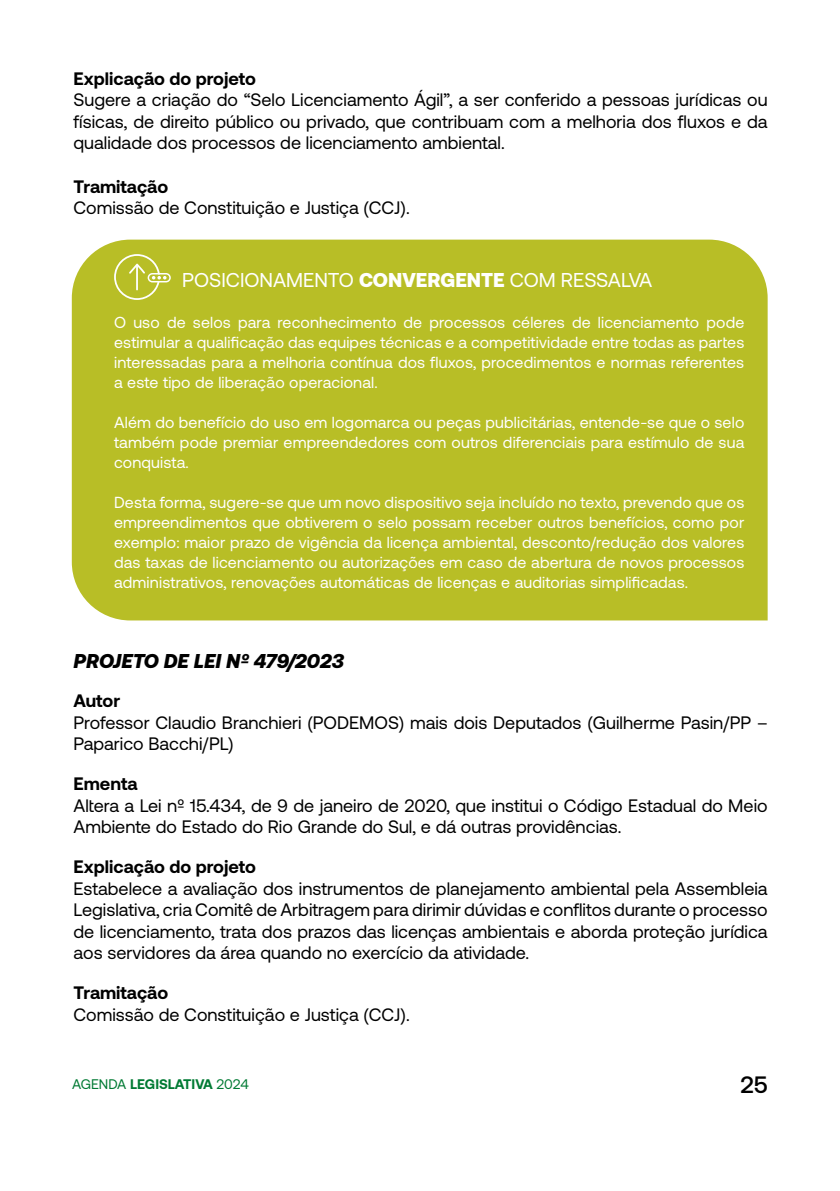
<style>
.page{position:relative;width:840px;height:1191px;background:#fff}
.page>*{position:absolute;margin:0;border:0;box-sizing:border-box;transform-origin:0 0}
.t1{font:500 23.6px "Aeonik";color:#000}
.t2{font:20px "Aeonik";color:#fff}
.t3{font:italic 900 20px "Aeonik";color:#000}
.t4{font:18px/21.6px "Aeonik";color:#000;text-align:justify}
.t5{font:700 18px "Aeonik";color:#000}
.t6{font:16px/20px "Aeonik";letter-spacing:.01em;color:#fff;text-align:justify}
.t7{font:700 14px "Aeonik";color:#007a33}
.s1{font-weight:900}
.s2{font-weight:400}
</style>
<div class="page">
<div style="left:72px;top:240px;width:695px;height:380px;background:#b8be26"></div>
<svg style="left:114px;top:254px;width:57px;height:68px;background:#bfc53d"></svg>
<p class="t5" style="left:73px;top:68px;width:184px">Explicação do projeto</p>
<p class="t4" style="left:73px;top:89px;width:695px">Sugere a criação do “Selo Licenciamento Ágil”, a ser conferido a pessoas jurídicas ou físicas, de direito público ou privado, que contribuam com a melhoria dos fluxos e da qualidade dos processos de licenciamento ambiental.</p>
<p class="t5" style="left:73px;top:176px;width:96px">Tramitação</p>
<p class="t4" style="left:73px;top:197px;width:337px">Comissão de Constituição e Justiça (CCJ).</p>
<p class="t2" style="left:182px;top:268px;width:471px">POSICIONAMENTO <span class="s1">CONVERGENTE</span> COM RESSALVA</p>
<p class="t6" style="left:114px;top:312px;width:631px">O uso de selos para reconhecimento de processos céleres de licenciamento pode estimular a qualificação das equipes técnicas e a competitividade entre todas as partes interessadas para a melhoria contínua dos fluxos, procedimentos e normas referentes a este tipo de liberação operacional.</p>
<p class="t6" style="left:114px;top:412px;width:631px">Além do benefício do uso em logomarca ou peças publicitárias, entende-se que o selo também pode premiar empreendedores com outros diferenciais para estímulo de sua conquista.</p>
<p class="t6" style="left:114px;top:492px;width:631px">Desta forma, sugere-se que um novo dispositivo seja incluído no texto, prevendo que os empreendimentos que obtiverem o selo possam receber outros benefícios, como por exemplo: maior prazo de vigência da licença ambiental, desconto/redução dos valores das taxas de licenciamento ou autorizações em caso de abertura de novos processos administrativos, renovações automáticas de licenças e auditorias simplificadas.</p>
<p class="t3" style="left:73px;top:649px;width:272px">PROJETO DE LEI Nº 479/2023</p>
<p class="t5" style="left:73px;top:690px;width:48px">Autor</p>
<p class="t4" style="left:73px;top:712px;width:695px">Professor Claudio Branchieri (PODEMOS) mais dois Deputados (Guilherme Pasin/PP –<br>Paparico Bacchi/PL)</p>
<p class="t5" style="left:73px;top:773px;width:65px">Ementa</p>
<p class="t4" style="left:73px;top:794px;width:695px">Altera a Lei nº 15.434, de 9 de janeiro de 2020, que institui o Código Estadual do Meio<br>Ambiente do Estado do Rio Grande do Sul, e dá outras providências.</p>
<p class="t5" style="left:73px;top:856px;width:184px">Explicação do projeto</p>
<p class="t4" style="left:73px;top:877px;width:695px">Estabelece a avaliação dos instrumentos de planejamento ambiental pela Assembleia Legislativa, cria Comitê de Arbitragem para dirimir dúvidas e conflitos durante o processo de licenciamento, trata dos prazos das licenças ambientais e aborda proteção jurídica aos servidores da área quando no exercício da atividade.</p>
<p class="t5" style="left:73px;top:982px;width:96px">Tramitação</p>
<p class="t4" style="left:73px;top:1003px;width:337px">Comissão de Constituição e Justiça (CCJ).</p>
<p class="t7" style="left:72px;top:1076px;width:178px"><span class="s2">AGENDA</span> LEGISLATIVA <span class="s2">2024</span></p>
<h1 class="t1" style="left:740px;top:1071px;width:29px">25</h1>
</div>
